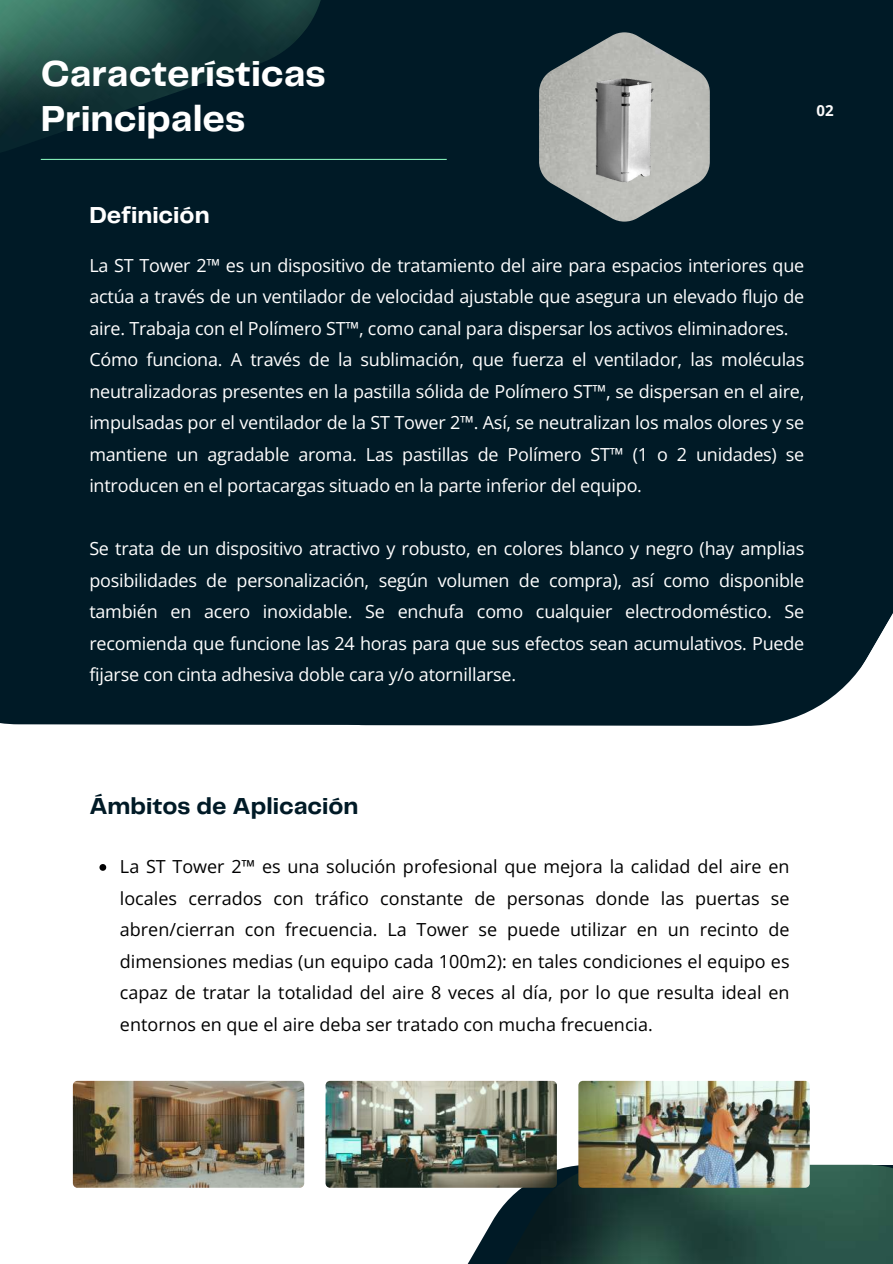
<style>
.page{position:relative;width:893px;height:1264px;background:#fff}
.page>*{position:absolute;margin:0;border:0;box-sizing:border-box;transform-origin:0 0}
.t1{font:700 37.5px/45px "Telegraf";color:#fff}
.t2{font:700 24px "Telegraf";color:#001a26}
.t3{font:700 24px "Telegraf";color:#fff}
.t4{font:18px/31.5px "Open Sans";letter-spacing:-.01em;color:#fff}
.t5{font:18px/31.5px "Open Sans";color:#000001;text-align:justify}
.t6{font:700 15px "Open Sans";color:#fafafa}
</style>
<div class="page">
<div style="left:0;top:161px;width:29px;height:564px;background:#001a26"></div>
<div style="left:29px;top:0;width:863px;height:726px;background:#001a26"></div>
<img style="left:0;top:0;width:353px;height:161px">
<img style="left:398px;top:1164px;width:494px;height:99px">
<img style="left:539px;top:32px;width:170px;height:189px">
<img style="left:547px;top:42px;width:154px;height:170px">
<hr style="left:41px;top:159px;width:405px;height:1px;background:#81e9b5">
<svg style="left:99px;top:864px;width:7px;height:6px"></svg>
<img style="left:578px;top:1080px;width:231px;height:107px">
<img style="left:325px;top:1080px;width:232px;height:107px">
<img style="left:73px;top:1080px;width:231px;height:107px">
<h1 class="t1" style="left:41px;top:53px;width:286px">Características<br>Principales</h1>
<p class="t6" style="left:816px;top:99px;width:19px">02</p>
<h2 class="t3" style="left:89px;top:205px;width:122px">Definición</h2>
<p class="t4" style="left:89px;top:249px;width:716px">La ST Tower 2™ es un dispositivo de tratamiento del aire para espacios interiores que actúa a través de un ventilador de velocidad ajustable que asegura un elevado flujo de aire. Trabaja con el Polímero ST™, como canal para dispersar los activos eliminadores.<br>Cómo funciona. A través de la sublimación, que fuerza el ventilador, las moléculas neutralizadoras presentes en la pastilla sólida de Polímero ST™, se dispersan en el aire, impulsadas por el ventilador de la ST Tower 2™. Así, se neutralizan los malos olores y se mantiene un agradable aroma. Las pastillas de Polímero ST™ (1 o 2 unidades) se introducen en el portacargas situado en la parte inferior del equipo.</p>
<p class="t4" style="left:89px;top:532px;width:716px;text-align:justify">Se trata de un dispositivo atractivo y robusto, en colores blanco y negro (hay amplias posibilidades de personalización, según volumen de compra), así como disponible también en acero inoxidable. Se enchufa como cualquier electrodoméstico. Se recomienda que funcione las 24 horas para que sus efectos sean acumulativos. Puede fijarse con cinta adhesiva doble cara y/o atornillarse.</p>
<h2 class="t2" style="left:89px;top:795px;width:271px">Ámbitos de Aplicación</h2>
<p class="t5" style="left:120px;top:850px;width:671px">La ST Tower 2™ es una solución profesional que mejora la calidad del aire en locales cerrados con tráfico constante de personas donde las puertas se abren/cierran con frecuencia. La Tower se puede utilizar en un recinto de dimensiones medias (un equipo cada 100m2): en tales condiciones el equipo es capaz de tratar la totalidad del aire 8 veces al día, por lo que resulta ideal en entornos en que el aire deba ser tratado con mucha frecuencia.</p>
</div>
